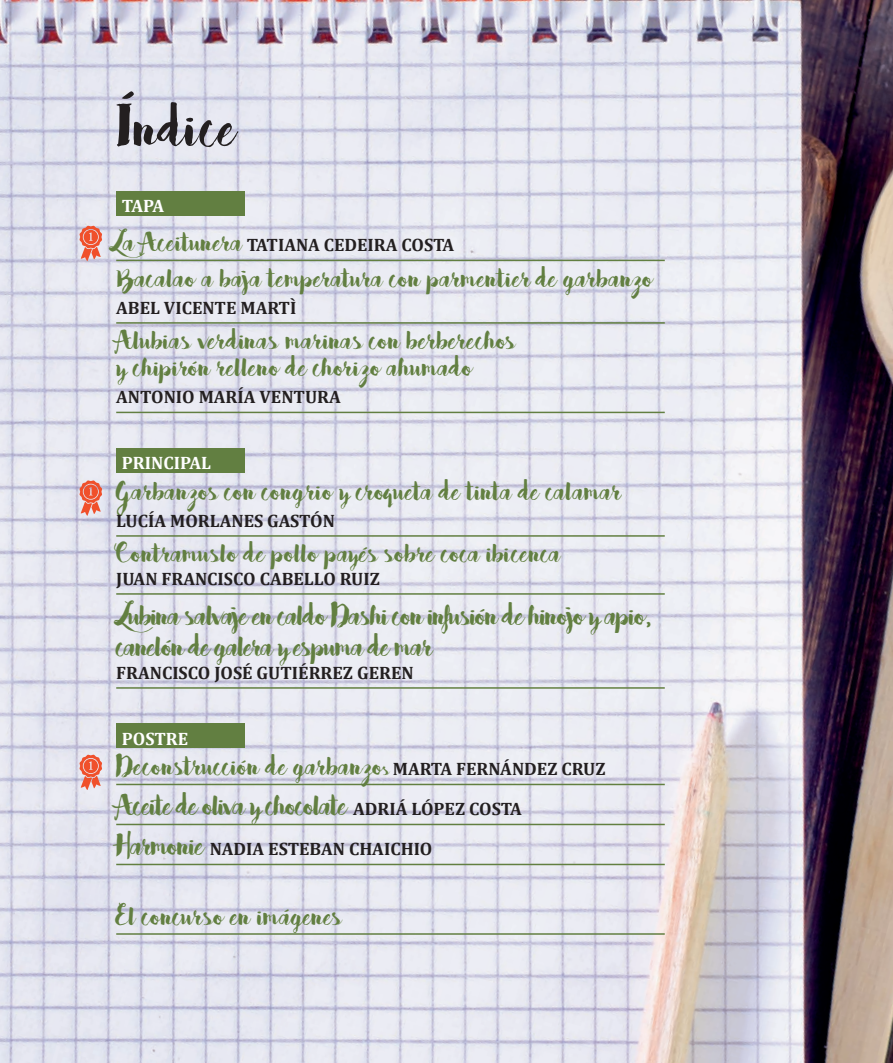
<style>
.page{position:relative;width:893px;height:1063px;background:#fff}
.page>*{position:absolute;margin:0;border:0;box-sizing:border-box;transform-origin:0 0}
.t1{font:66px "Bakery";color:#231f20}
.t2{font:34.5px/31.5px "Bakery";letter-spacing:-.04em;color:#627f41}
.t3{font:31.5px/27px "Bakery";color:#627f41}
.t4{font:700 18px/39.2px "Cambria";color:#231f20}
.t5{font:700 18px "Cambria";color:#fff}
.s1{color:#fff}
.s2{font-family:"Bakery";font-weight:400;font-size:31.5px;color:#627f41}
.s3{font-size:21px}
.s4{font-family:"Cambria";font-weight:700;font-size:18px;color:#231f20}
.s5{font-family:"Bakery";font-weight:400;font-size:34.5px;color:#627f41}
</style>
<div class="page">
<img style="left:0;top:0;width:893px;height:1063px">
<hr style="left:116px;top:260px;width:549px;height:1px;background:#627f41">
<hr style="left:116px;top:322px;width:549px;height:2px;background:#627f41">
<hr style="left:116px;top:412px;width:549px;height:1px;background:#627f41">
<hr style="left:116px;top:535px;width:549px;height:2px;background:#627f41">
<hr style="left:116px;top:593px;width:549px;height:2px;background:#627f41">
<hr style="left:116px;top:687px;width:549px;height:2px;background:#627f41">
<hr style="left:116px;top:784px;width:549px;height:1px;background:#627f41">
<hr style="left:116px;top:824px;width:549px;height:1px;background:#627f41">
<hr style="left:116px;top:864px;width:549px;height:1px;background:#627f41">
<hr style="left:116px;top:933px;width:549px;height:2px;background:#627f41">
<div style="left:116px;top:191px;width:129px;height:25px;background:#627f41"></div>
<div style="left:116px;top:448px;width:129px;height:25px;background:#627f41"></div>
<div style="left:116px;top:723px;width:129px;height:25px;background:#627f41"></div>
<svg style="left:79px;top:226px;width:23px;height:35px"></svg>
<svg style="left:79px;top:480px;width:23px;height:36px"></svg>
<svg style="left:79px;top:755px;width:23px;height:35px"></svg>
<h1 class="t1" style="left:116px;top:85px;width:122px">Índice</h1>
<p class="t4" style="left:116px;top:186px;width:339px;text-indent:6px"><span class="s1">TAPA<br></span><span class="s2">La Aceitunera</span> TATIANA CEDEIRA COSTA</p>
<p class="t3" style="left:116px;top:262px;width:538px">Bacalao a baja temperatura con parmentier de garbanzo</p>
<p class="t4" style="left:116px;top:288px;width:182px">ABEL VICENTE MARTÌ</p>
<p class="t3" style="left:116px;top:325px;width:401px">Alubias verdinas marinas con berberechos y chipirón relleno de chorizo ahumado</p>
<p class="t4" style="left:116px;top:377px;width:226px">ANTONIO MARÍA VENTURA</p>
<p class="t5" style="left:122px;top:452px;width:91px">PRINCIPAL</p>
<p class="t3" style="left:116px;top:475px;width:506px">Garbanzos con congrio y croqueta de tinta de calamar</p>
<p class="t4" style="left:116px;top:501px;width:220px">LUCÍA MORLANES GASTÓN</p>
<p class="t3" style="left:116px;top:538px;width:446px">Contramuslo de pollo payés sobre coca ibicenca</p>
<p class="t4" style="left:116px;top:559px;width:265px">JUAN FRANCISCO CABELLO RUIZ</p>
<p class="t2" style="left:116px;top:597px;width:538px">Lubina salvaje en caldo Dashi con infusión de hinojo y apio, canelón de galera y espuma de mar</p>
<p class="t4" style="left:116px;top:653px;width:299px">FRANCISCO JOSÉ GUTIÉRREZ GEREN</p>
<p class="t5" style="left:122px;top:727px;width:68px">POSTRE</p>
<p class="t3" style="left:116px;top:751px;width:491px">Deconstrucción de garbanzo<span class="s3">s</span> <span class="s4">MARTA FERNÁNDEZ CRUZ</span></p>
<p class="t2" style="left:116px;top:788px;width:407px">Aceite de oliva y chocolate <span class="s4">ADRIÁ LÓPEZ COSTA</span></p>
<p class="t4" style="left:116px;top:829px;width:318px"><span class="s5">Harmonie</span> NADIA ESTEBAN CHAICHIO</p>
<p class="t3" style="left:116px;top:900px;width:227px">El concurso en imágenes</p>
</div>
